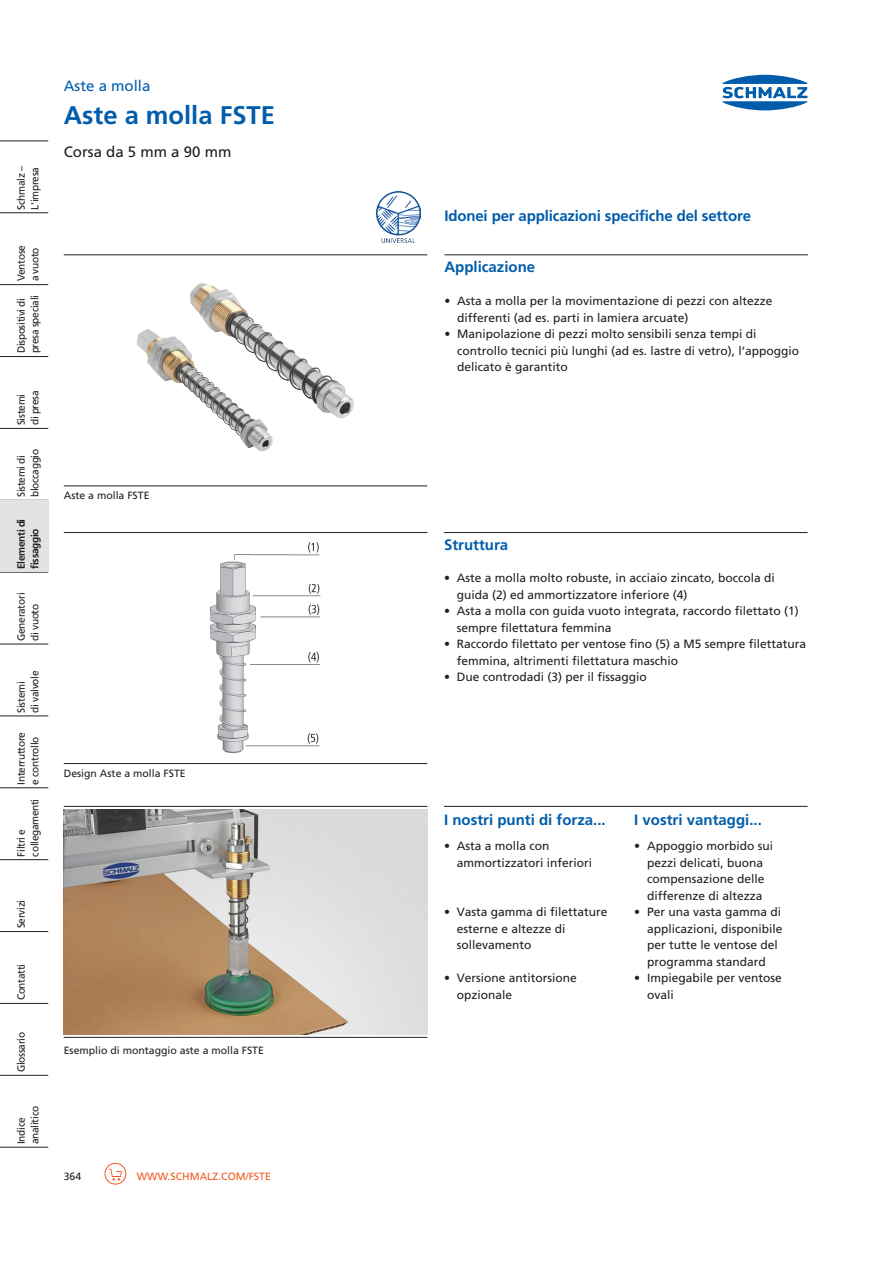
<style>
.page{position:relative;width:893px;height:1263px;background:#fff}
.page>*{position:absolute;margin:0;border:0;box-sizing:border-box;transform-origin:0 0}
.Produkt-Beschreibung{font:700 25.5px "Frutiger LT";color:#015dac}
.Produkt-Beschreibung-2{font:700 15px "Frutiger LT";color:#015dac}
.Produkt-Beschreibung-3{font:15px "Frutiger LT";color:#231f20}
.Produkt-Beschreibung-4{font:15px "Frutiger LT";color:#015dac}
.Produkt-Beschreibung-5{font:12px/16.5px "Frutiger LT";color:#231f20}
.Global-Taben-inaktiv{font:10.5px "Frutiger LT";letter-spacing:-.03em;color:#231f20;scale:.96 1}
.Produkt-Bilduntersch{font:10.5px "Frutiger LT";color:#231f20}
.Global-URL{font:10.5px "Frutiger LT";color:#f15921}
.Global-Taben-aktiv{font:700 10.5px "Frutiger LT";letter-spacing:-.03em;color:#231f20;scale:.96 1}
.Global-Pagina-L{font:10.5px "Frutiger LT";color:#231f20}
</style>
<div class="page">
<svg style="left:722px;top:75px;width:85px;height:35px"></svg>
<hr style="left:0;top:141px;width:48px;height:1px;background:#231f20">
<hr style="left:0;top:212px;width:48px;height:1px;background:#231f20">
<hr style="left:0;top:284px;width:48px;height:1px;background:#231f20">
<hr style="left:0;top:356px;width:48px;height:1px;background:#231f20">
<hr style="left:0;top:428px;width:48px;height:1px;background:#231f20">
<hr style="left:0;top:572px;width:48px;height:1px;background:#231f20">
<hr style="left:0;top:644px;width:48px;height:1px;background:#231f20">
<hr style="left:0;top:716px;width:48px;height:1px;background:#231f20">
<hr style="left:0;top:787px;width:48px;height:1px;background:#231f20">
<hr style="left:0;top:859px;width:48px;height:1px;background:#231f20">
<hr style="left:0;top:931px;width:48px;height:1px;background:#231f20">
<hr style="left:0;top:1003px;width:48px;height:1px;background:#231f20">
<hr style="left:0;top:1075px;width:48px;height:1px;background:#231f20">
<hr style="left:0;top:1147px;width:48px;height:1px;background:#231f20">
<div style="left:0;top:500px;width:48px;height:72px;background:#e1e2e4"></div>
<img style="left:377px;top:191px;width:44px;height:52px">
<hr style="left:64px;top:255px;width:363px;height:1px;background:#231f20">
<hr style="left:64px;top:486px;width:363px;height:1px;background:#231f20">
<hr style="left:444px;top:255px;width:364px;height:1px;background:#231f20">
<img style="left:136px;top:283px;width:218px;height:168px">
<hr style="left:64px;top:532px;width:363px;height:1px;background:#231f20">
<hr style="left:64px;top:763px;width:363px;height:1px;background:#231f20">
<img style="left:210px;top:542px;width:111px;height:212px">
<hr style="left:444px;top:532px;width:364px;height:1px;background:#231f20">
<hr style="left:64px;top:806px;width:363px;height:1px;background:#231f20">
<hr style="left:64px;top:1037px;width:363px;height:1px;background:#231f20">
<img style="left:64px;top:809px;width:363px;height:226px">
<hr style="left:444px;top:806px;width:364px;height:1px;background:#231f20">
<svg style="left:109px;top:1169px;width:13px;height:11px"></svg>
<div style="left:105px;top:1163px;width:21px;height:21px;border:1px solid #f15921;border-radius:50%"></div>
<p class="Global-Taben-inaktiv" style="left:15px;top:210px;width:47px;rotate:-90deg">Schmalz –</p>
<p class="Global-Taben-inaktiv" style="left:29px;top:210px;width:46px;rotate:-90deg">L'impresa</p>
<p class="Global-Taben-inaktiv" style="left:15px;top:281px;width:39px;rotate:-90deg">Ventose</p>
<p class="Global-Taben-inaktiv" style="left:29px;top:281px;width:37px;rotate:-90deg">a vuoto</p>
<p class="Global-Taben-inaktiv" style="left:15px;top:353px;width:59px;rotate:-90deg">Dispositivi di</p>
<p class="Global-Taben-inaktiv" style="left:29px;top:353px;width:62px;rotate:-90deg">presa speciali</p>
<p class="Global-Taben-inaktiv" style="left:15px;top:425px;width:34px;rotate:-90deg">Sistemi</p>
<p class="Global-Taben-inaktiv" style="left:29px;top:425px;width:38px;rotate:-90deg">di presa</p>
<p class="Global-Taben-inaktiv" style="left:15px;top:497px;width:45px;rotate:-90deg">Sistemi di</p>
<p class="Global-Taben-inaktiv" style="left:29px;top:497px;width:52px;rotate:-90deg">bloccaggio</p>
<p class="Global-Taben-aktiv" style="left:15px;top:569px;width:54px;rotate:-90deg">Elementi di</p>
<p class="Global-Taben-aktiv" style="left:29px;top:569px;width:44px;rotate:-90deg">fissaggio</p>
<p class="Global-Taben-inaktiv" style="left:15px;top:641px;width:52px;rotate:-90deg">Generatori</p>
<p class="Global-Taben-inaktiv" style="left:29px;top:641px;width:40px;rotate:-90deg">di vuoto</p>
<p class="Global-Taben-inaktiv" style="left:15px;top:713px;width:34px;rotate:-90deg">Sistemi</p>
<p class="Global-Taben-inaktiv" style="left:29px;top:713px;width:45px;rotate:-90deg">di valvole</p>
<p class="Global-Taben-inaktiv" style="left:15px;top:785px;width:56px;rotate:-90deg">Interruttore</p>
<p class="Global-Taben-inaktiv" style="left:29px;top:785px;width:51px;rotate:-90deg">e controllo</p>
<p class="Global-Taben-inaktiv" style="left:29px;top:856px;width:62px;rotate:-90deg">collegamenti</p>
<p class="Global-Taben-inaktiv" style="left:15px;top:856px;width:30px;rotate:-90deg">Filtri e</p>
<p class="Global-Taben-inaktiv" style="left:15px;top:928px;width:31px;rotate:-90deg">Servizi</p>
<p class="Global-Taben-inaktiv" style="left:15px;top:1000px;width:40px;rotate:-90deg">Contatti</p>
<p class="Global-Taben-inaktiv" style="left:15px;top:1072px;width:43px;rotate:-90deg">Glossario</p>
<p class="Global-Taben-inaktiv" style="left:15px;top:1144px;width:29px;rotate:-90deg">Indice</p>
<p class="Global-Taben-inaktiv" style="left:29px;top:1144px;width:41px;rotate:-90deg">analitico</p>
<p class="Produkt-Beschreibung-4" style="left:64px;top:77px;width:88px">Aste a molla</p>
<p class="Produkt-Beschreibung" style="left:64px;top:100px;width:213px">Aste a molla FSTE</p>
<p class="Produkt-Beschreibung-3" style="left:64px;top:143px;width:169px">Corsa da 5 mm a 90 mm</p>
<p class="Produkt-Bilduntersch" style="left:64px;top:489px;width:87px">Aste a molla FSTE</p>
<p class="Produkt-Bilduntersch" style="left:64px;top:767px;width:123px">Design Aste a molla FSTE</p>
<p class="Produkt-Bilduntersch" style="left:64px;top:1044px;width:202px">Esemplio di montaggio aste a molla FSTE</p>
<p class="Global-Pagina-L" style="left:64px;top:1170px;width:19px">364</p>
<p class="Global-URL" style="left:137px;top:1170px;width:136px">WWW.SCHMALZ.COM/FSTE</p>
<p class="Produkt-Beschreibung-2" style="left:444px;top:207px;width:308px">Idonei per applicazioni specifiche del settore</p>
<p class="Produkt-Beschreibung-2" style="left:444px;top:258px;width:92px">Applicazione</p>
<p class="Produkt-Beschreibung-5" style="left:457px;top:293px;width:317px;text-indent:-13px">• Asta a molla per la movimentazione di pezzi con altezze differenti (ad es. parti in lamiera arcuate)</p>
<p class="Produkt-Beschreibung-5" style="left:457px;top:326px;width:344px;text-indent:-13px">• Manipolazione di pezzi molto sensibili senza tempi di controllo tecnici più lunghi (ad es. lastre di vetro), l‘appoggio delicato è garantito</p>
<p class="Produkt-Beschreibung-2" style="left:444px;top:536px;width:66px">Struttura</p>
<p class="Produkt-Beschreibung-5" style="left:457px;top:570px;width:320px;text-indent:-13px">• Aste a molla molto robuste, in acciaio zincato, boccola di guida (2) ed ammortizzatore inferiore (4)</p>
<p class="Produkt-Beschreibung-5" style="left:457px;top:603px;width:344px;text-indent:-13px">• Asta a molla con guida vuoto integrata, raccordo filettato (1) sempre filettatura femmina</p>
<p class="Produkt-Beschreibung-5" style="left:457px;top:636px;width:351px;text-indent:-13px">• Raccordo filettato per ventose fino (5) a M5 sempre filettatura femmina, altrimenti filettatura maschio</p>
<p class="Produkt-Beschreibung-5" style="left:444px;top:669px;width:204px">• Due controdadi (3) per il fissaggio</p>
<p class="Produkt-Beschreibung-2" style="left:444px;top:811px;width:163px">I nostri punti di forza...</p>
<p class="Produkt-Beschreibung-2" style="left:634px;top:811px;width:129px">I vostri vantaggi...</p>
<p class="Produkt-Beschreibung-5" style="left:457px;top:838px;width:137px;text-indent:-13px">• Asta a molla con ammortizzatori inferiori</p>
<p class="Produkt-Beschreibung-5" style="left:634px;top:838px;width:140px;text-align:center">• Appoggio morbido sui pezzi delicati, buona compensazione delle differenze di altezza</p>
<p class="Produkt-Beschreibung-5" style="left:457px;top:904px;width:152px;text-indent:-13px">• Vasta gamma di filettature esterne e altezze di sollevamento</p>
<p class="Produkt-Beschreibung-5" style="left:647px;top:904px;width:137px;text-indent:-13px">• Per una vasta gamma di applicazioni, disponibile per tutte le ventose del programma standard</p>
<p class="Produkt-Beschreibung-5" style="left:457px;top:970px;width:122px;text-indent:-13px">• Versione antitorsione opzionale</p>
<p class="Produkt-Beschreibung-5" style="left:647px;top:970px;width:136px;text-indent:-13px">• Impiegabile per ventose ovali</p>
</div>
